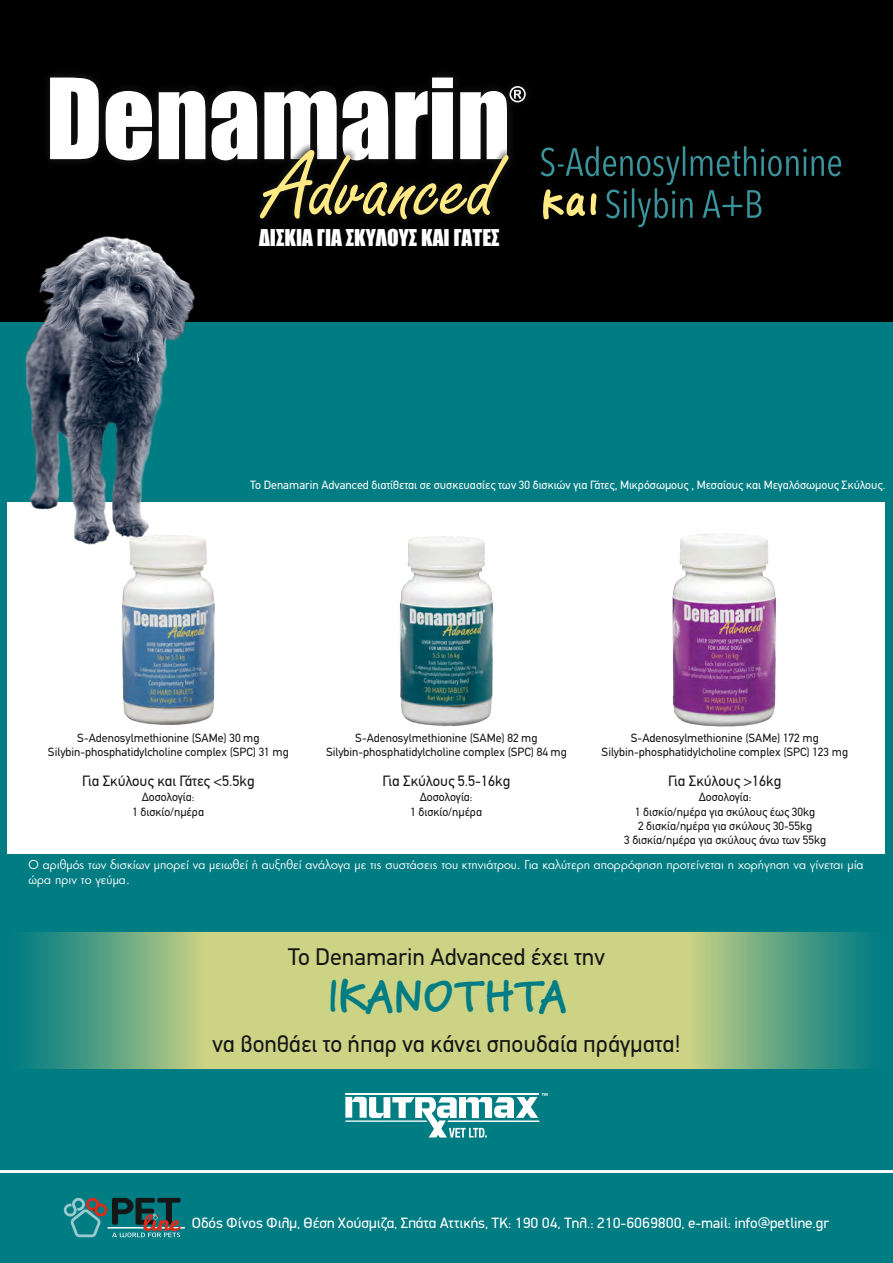
<style>
.page{position:relative;width:893px;height:1263px;background:#fff}
.page>*{position:absolute;margin:0;border:0;box-sizing:border-box;transform-origin:0 0}
.t1{font:700 51.9px "PF Reminder";color:#ffe985}
.t2{font:700 45px "PF Reminder";color:#007c84}
.t3{font:24px "PF Din Text";color:#151616}
.t4{font:21.45px "Impact";color:#fff}
.t5{font:15px "PF Din Display";color:#fff}
.t6{font:15px "PF Din Text";color:#151616}
.t7{font:12px/14.1px "PF Din Text";color:#151616;text-align:center}
.t8{font:12px/15.5px "PF Futura Neu";color:#fff}
.t9{font:12px "PF Din Text";color:#fff}
</style>
<div class="page">
<div style="left:0;top:322px;width:893px;height:941px;background:#007c83"></div>
<svg style="left:24px;top:932px;width:846px;height:137px;background:#9fbf83"></svg>
<div style="left:0;top:0;width:893px;height:322px;background:#000"></div>
<svg style="left:541px;top:146px;width:300px;height:81px"></svg>
<svg style="left:50px;top:78px;width:49px;height:81px;background:#e1e1e1"></svg>
<svg style="left:106px;top:91px;width:46px;height:69px"></svg>
<svg style="left:159px;top:91px;width:46px;height:68px;background:#dedede"></svg>
<svg style="left:212px;top:78px;width:314px;height:141px"></svg>
<div style="left:7px;top:502px;width:877px;height:352px;background:#fff"></div>
<img style="left:25px;top:236px;width:170px;height:309px">
<img style="left:672px;top:534px;width:105px;height:193px">
<img style="left:119px;top:531px;width:96px;height:194px">
<svg style="left:345px;top:1093px;width:203px;height:44px"></svg>
<hr style="left:107px;top:1227px;width:78px;height:1px;background:#fff">
<svg style="left:64px;top:1198px;width:117px;height:39px"></svg>
<hr style="left:0;top:1170px;width:893px;height:3px;background:#fff">
<img style="left:400px;top:536px;width:94px;height:191px">
<h3 class="t4" style="left:259px;top:229px;width:242px">ΔΙΣΚΙΑ ΓΙΑ ΣΚΥΛΟΥΣ ΚΑΙ ΓΑΤΕΣ</h3>
<h1 class="t1" style="left:541px;top:179px;width:62px">και</h1>
<p class="t9" style="left:250px;top:480px;width:637px">Το Denamarin Advanced διατίθεται σε συσκευασίες των 30 δισκιών για Γάτες, Μικρόσωμους , Μεσαίους και Μεγαλόσωμους Σκύλους.</p>
<p class="t7" style="left:48px;top:732px;width:242px">S-Adenosylmethionine (SAMe) 30 mg<br>Silybin-phosphatidylcholine complex (SPC) 31 mg</p>
<p class="t7" style="left:326px;top:732px;width:242px">S-Adenosylmethionine (SAMe) 82 mg<br>Silybin-phosphatidylcholine complex (SPC) 84 mg</p>
<p class="t7" style="left:602px;top:732px;width:248px">S-Adenosylmethionine (SAMe) 172 mg<br>Silybin-phosphatidylcholine complex (SPC) 123 mg</p>
<p class="t6" style="left:82px;top:775px;width:174px">Για Σκύλους και Γάτες &lt;5.5kg</p>
<p class="t6" style="left:668px;top:775px;width:115px">Για Σκύλους &gt;16kg</p>
<p class="t6" style="left:382px;top:775px;width:129px">Για Σκύλους 5.5-16kg</p>
<p class="t7" style="left:410px;top:791px;width:73px">Δοσολογία:<br>1 δισκίο/ημέρα</p>
<p class="t7" style="left:132px;top:791px;width:73px">Δοσολογία:<br>1 δισκίο/ημέρα</p>
<p class="t7" style="left:624px;top:791px;width:204px">Δοσολογία:<br>1 δισκίο/ημέρα για σκύλους έως 30kg<br>2 δισκία/ημέρα για σκύλους 30-55kg<br>3 δισκία/ημέρα για σκύλους άνω των 55kg</p>
<p class="t8" style="left:29px;top:857px;width:836px">Ο αριθµός των δισκίων µπορεί να µειωθεί ή αυξηθεί ανάλογα µε τις συστάσεις του κτηνιάτρου. Για καλύτερη απορρόφηση προτείνεται η χορήγηση να γίνεται µία ώρα πριν το γεύµα.</p>
<h3 class="t3" style="left:288px;top:947px;width:318px">Το Denamarin Advanced έχει την</h3>
<h2 class="t2" style="left:327px;top:979px;width:241px">ΙΚΑΝΟΤΗΤΑ</h2>
<h3 class="t3" style="left:212px;top:1034px;width:470px">να βοηθάει το ήπαρ να κάνει σπουδαία πράγματα!</h3>
<p class="t5" style="left:192px;top:1217px;width:638px">Οδός Φίνος Φιλµ, Θέση Χούσµιζα, Σπάτα Αττικής, ΤΚ: 190 04, Τηλ.: 210-6069800, e-mail: info@petline.gr</p>
</div>
